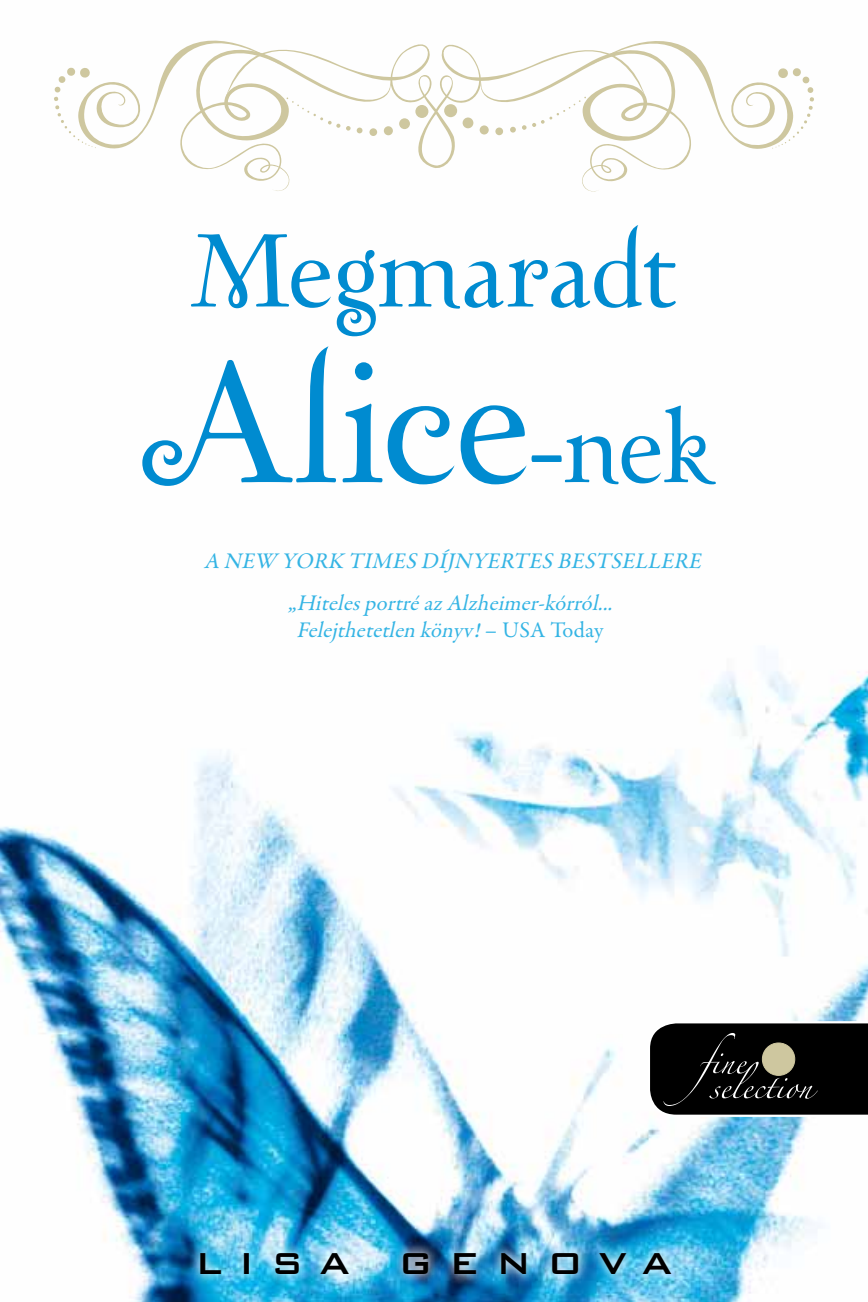
<style>
.page{position:relative;width:868px;height:1302px;background:#fff}
.page>*{position:absolute;margin:0;border:0;box-sizing:border-box;transform-origin:0 0}
.t1{font:168.75px "Zephyr";letter-spacing:-.01em;color:#008bd0}
.t2{font:101.25px "Zephyr";letter-spacing:-.02em;color:#008bd0}
.t3{font:500 40.5px "Bank Gothic BT";letter-spacing:.4em;color:#000}
.t4{font:italic 22.5px/27px "Garamond Premr Pro";color:#34b4e4;text-align:center}
.s1{font-size:101.25px}
.s2{font-style:normal}
</style>
<div class="page">
<img style="left:0;top:191px;width:867px;height:1110px">
<svg style="left:646px;top:1019px;width:221px;height:98px;background:#282827"></svg>
<img style="left:188px;top:1241px;width:494px;height:43px">
<svg style="left:54px;top:40px;width:760px;height:151px"></svg>
<h2 class="t2" style="left:193px;top:205px;width:484px">Megmaradt</h2>
<h1 class="t1" style="left:156px;top:313px;width:556px">Alice<span class="s1">-nek</span></h1>
<p class="t4" style="left:204px;top:548px;width:504px">A NEW YORK TIMES DÍJNYERTES BESTSELLERE</p>
<p class="t4" style="left:288px;top:589px;width:332px">„HitelesportréazAlzheimer-kórról...<br>Felejthetetlen könyv!<span class="s2">– U S A To d a y</span></p>
<h3 class="t3" style="left:195px;top:1240px;width:479px">LISA GENOVA</h3>
</div>
